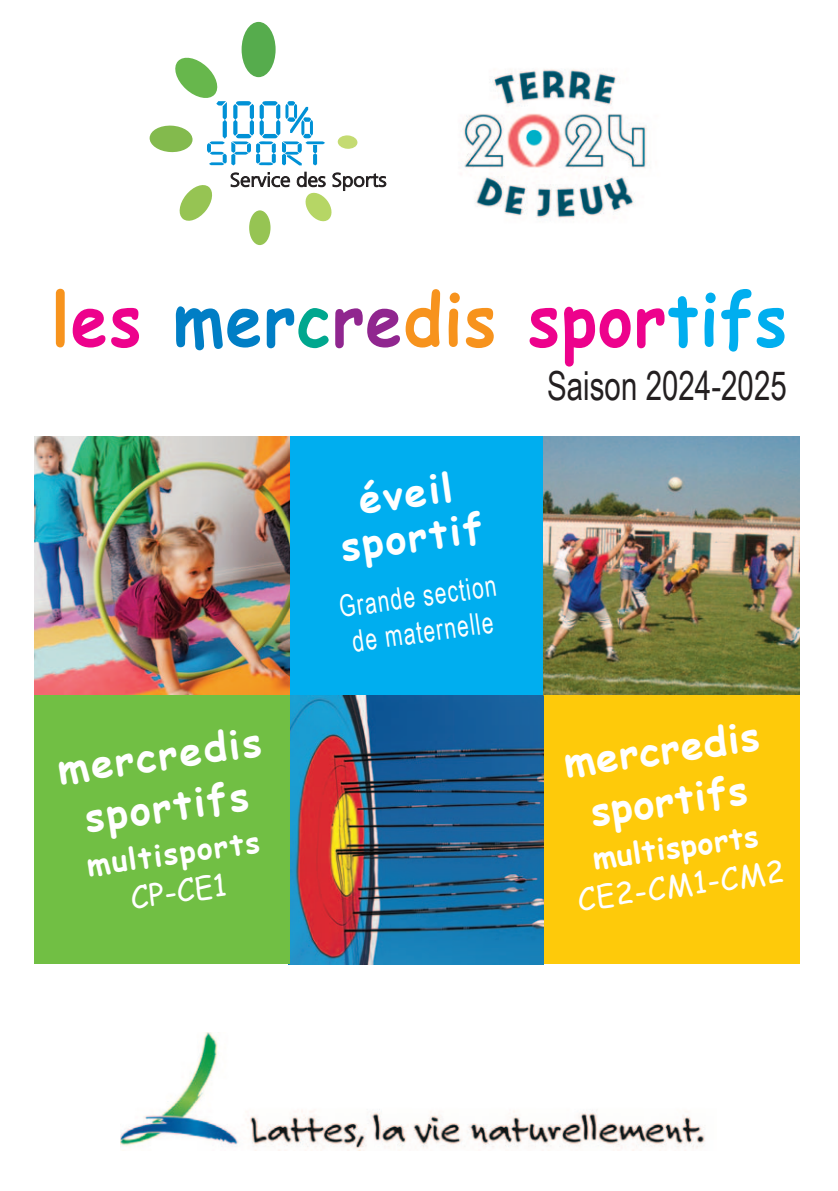
<style>
.page{position:relative;width:838px;height:1191px;background:#fff}
.page>*{position:absolute;margin:0;border:0;box-sizing:border-box;transform-origin:0 0}
.t1{font:700 72.8px "Comic Sans MS";letter-spacing:.025em;color:#ed028c;scale:.9 1}
.t2{font:700 40px "Comic Sans MS";color:#fff}
.t3{font:40px "Arial Narrow";color:#231f20;scale:.9 1}
.t4{font:30px/36px "Arial Narrow";color:#fff;scale:.85 1}
.t5{font:700 30px "Comic Sans MS";color:#fff}
.t6{font:30px "Comic Sans MS";color:#fff}
.s1{color:#f7931d}
.s2{color:#007ec5}
.s3{color:#00a78e}
.s4{color:#90268f}
.s5{color:#00aeef}
</style>
<div class="page">
<div style="left:289px;top:436px;width:255px;height:259px;background:#00aeef"></div>
<svg style="left:231px;top:172px;width:59px;height:15px"></svg>
<div style="left:242px;top:22px;width:34px;height:55px;background:#56ac4d;border-radius:50%"></div>
<svg style="left:150px;top:55px;width:175px;height:110px"></svg>
<svg style="left:179px;top:185px;width:34px;height:36px"></svg>
<div style="left:249px;top:210px;width:21px;height:35px;background:#96c453;border-radius:50%"></div>
<svg style="left:297px;top:172px;width:89px;height:50px"></svg>
<div style="left:337px;top:135px;width:21px;height:14px;background:#c4db72;border-radius:50%"></div>
<img style="left:34px;top:436px;width:255px;height:259px">
<img style="left:289px;top:695px;width:255px;height:269px">
<img style="left:544px;top:436px;width:255px;height:259px">
<div style="left:34px;top:695px;width:255px;height:269px;background:#71bf44"></div>
<div style="left:544px;top:695px;width:255px;height:269px;background:#feca0a"></div>
<img style="left:121px;top:1032px;width:584px;height:118px">
<img style="left:463px;top:69px;width:184px;height:149px">
<p class="t1" style="left:52px;top:266px;width:818px"><span class="s1">l</span>es <span class="s2">mer</span><span class="s3">c</span><span class="s4">re</span><span class="s1">dis</span> spor<span class="s5">tifs</span></p>
<p class="t2" style="left:54px;top:740px;width:206px;rotate:-8deg">mercredis</p>
<p class="t2" style="left:81px;top:788px;width:166px;rotate:-8deg">sportifs</p>
<p class="t5" style="left:84px;top:843px;width:176px;rotate:-8deg">multisports</p>
<p class="t6" style="left:128px;top:876px;width:98px;rotate:-8deg">CP-CE1</p>
<p class="t2" style="left:355px;top:470px;width:96px;rotate:-8deg">éveil</p>
<p class="t2" style="left:336px;top:517px;width:145px;rotate:-8deg">sportif</p>
<p class="t4" style="left:337px;top:589px;width:188px;rotate:-8deg">Grande section de maternelle</p>
<p class="t3" style="left:547px;top:362px;width:268px">Saison 2024-2025</p>
<p class="t2" style="left:560px;top:733px;width:198px;rotate:-8deg">mercredis</p>
<p class="t2" style="left:586px;top:782px;width:159px;rotate:-8deg">sportifs</p>
<p class="t5" style="left:590px;top:836px;width:168px;rotate:-8deg">multisports</p>
<p class="t6" style="left:574px;top:878px;width:210px;rotate:-8deg">CE2-CM1-CM2</p>
</div>
